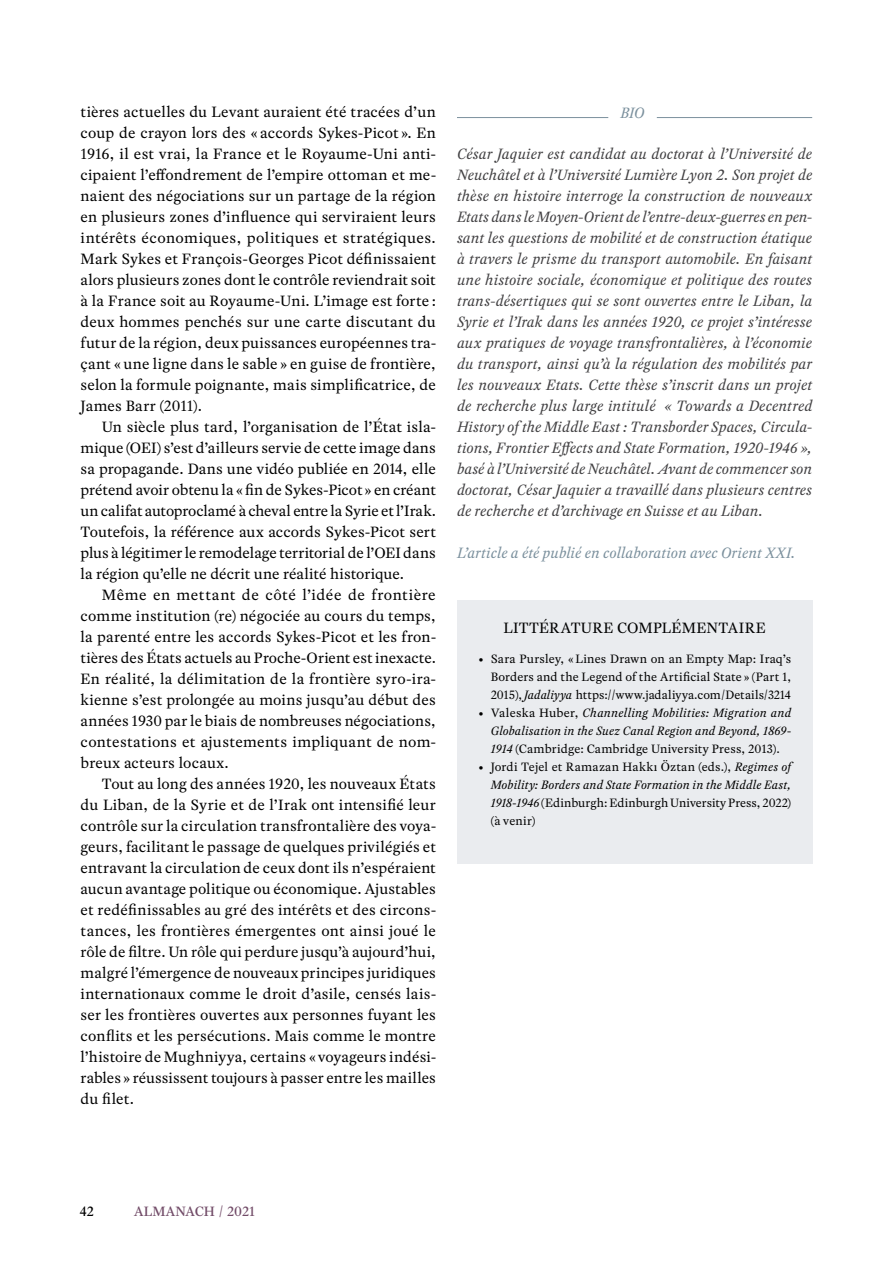
<style>
.page{position:relative;width:893px;height:1263px;background:#fff}
.page>*{position:absolute;margin:0;border:0;box-sizing:border-box;transform-origin:0 0}
.t1{font:15.75px/21px "Rosart";letter-spacing:.005em;color:#000;text-align:justify}
.t2{font:italic 15.75px/21px "Rosart";letter-spacing:.005em;color:#414042;text-align:justify}
.t3{font:italic 15.75px "Rosart";letter-spacing:.005em;color:#7b909d}
.t4{font:500 14.25px "Rosart";color:#724c68}
.t5{font:500 14.25px "Rosart";color:#000}
.t6{font:12.75px/18px "Rosart";letter-spacing:.005em;color:#000;text-align:justify}
.t7{font:italic 12.75px/18px "Rosart";letter-spacing:.015em;color:#000;text-align:justify}
.s1{font-style:italic}
.s2{font-style:normal}
</style>
<div class="page">
<hr style="left:457px;top:117px;width:151px;height:1px;background:#7b909d">
<hr style="left:657px;top:117px;width:155px;height:1px;background:#7b909d">
<div style="left:457px;top:600px;width:355px;height:264px;background:#eaecef"></div>
<p class="t1" style="left:81px;top:101px;width:357px">tières actuelles du Levant auraient été tracées d’un coup de crayon lors des « accords Sykes-Picot ». En 1916, il est vrai, la France et le Royaume-Uni anti&shy;cipaient l’effondrement de l’empire ottoman et me&shy;naient des négociations sur un partage de la région en plusieurs zones d’influence qui serviraient leurs intérêts économiques, politiques et stratégiques.<br>Mark Sykes et François-Georges Picot définissaient alors plusieurs zones dont le contrôle reviendrait soit à la France soit au Royaume-Uni. L’image est forte : deux hommes penchés sur une carte discutant du futur de la région, deux puissances européennes tra&shy;çant « une ligne dans le sable » en guise de frontière, selon la formule poignante, mais simplificatrice, de James Barr (2011).</p>
<p class="t1" style="left:81px;top:416px;width:357px;text-indent:21px">Un siècle plus tard, l’organisation de l’État isla&shy;mique (OEI) s’est d’ailleurs servie de cette image dans sa propagande. Dans une vidéo publiée en 2014, elle prétend avoir obtenu la «fin de Sykes-Picot » en créant un califat autoproclamé à cheval entre la Syrie et l’Irak.<br>Toutefois, la référence aux accords Sykes-Picot sert plus à légitimer le remodelage territorial de l’OEI dans la région qu’elle ne décrit une réalité historique.</p>
<p class="t1" style="left:81px;top:584px;width:357px;text-indent:21px">Même en mettant de côté l’idée de frontière comme institution (re) négociée au cours du temps, la parenté entre les accords Sykes-Picot et les fron&shy;tières des États actuels au Proche-Orient est inexacte.<br>En réalité, la délimitation de la frontière syro-ira&shy;kienne s’est prolongée au moins jusqu’au début des années 1930 par le biais de nombreuses négociations, contestations et ajustements impliquant de nom&shy;breux acteurs locaux.</p>
<p class="t1" style="left:81px;top:773px;width:357px;text-indent:21px">Tout au long des années 1920, les nouveaux États du Liban, de la Syrie et de l’Irak ont intensifié leur contrôle sur la circulation transfrontalière des voya&shy;geurs, facilitant le passage de quelques privilégiés et entravant la circulation de ceux dont ils n’espéraient aucun avantage politique ou économique. Ajustables et redéfinissables au gré des intérêts et des circons&shy;tances, les frontières émergentes ont ainsi joué le rôle de filtre. Un rôle qui perdure jusqu’à aujourd’hui, malgré l’émergence de nouveaux principes juridiques internationaux comme le droit d’asile, censés lais&shy;ser les frontières ouvertes aux personnes fuyant les conflits et les persécutions. Mais comme le montre l’histoire de Mughniyya, certains « voyageurs indési&shy;rables » réussissent toujours à passer entre les mailles du filet.</p>
<p class="t3" style="left:621px;top:102px;width:10px">bio</p>
<p class="t2" style="left:457px;top:143px;width:357px">César Jaquier est candidat au doctorat à l’Université de Neuchâtel et à l’Université Lumière Lyon 2. Son projet de thèse en histoire interroge la construction de nouveaux Etats dans le Moyen-Orient de l’entre-deux-guerres en pen&shy;sant les questions de mobilité et de construction étatique à travers le prisme du transport automobile. En faisant une histoire sociale, économique et politique des routes trans-désertiques qui se sont ouvertes entre le Liban, la Syrie et l’Irak dans les années 1920, ce projet s’intéresse aux pratiques de voyage transfrontalières, à l’économie du transport, ainsi qu’à la régulation des mobilités par les nouveaux Etats. Cette thèse s’inscrit dans un projet de recherche plus large intitulé « Towards a Decentred History of the Middle East : Transborder Spaces, Circula&shy;tions, Frontier Effects and State Formation, 1920-1946 », basé à l’Université de Neuchâtel. Avant de commencer son doctorat, César Jaquier a travaillé dans plusieurs centres de recherche et d’archivage en Suisse et au Liban.</p>
<p class="t3" style="left:457px;top:542px;width:340px">L’article a été publié en collaboration avec Orient XXI.</p>
<p class="t1" style="left:503px;top:617px;width:11px">Littérature</p>
<p class="t1" style="left:617px;top:617px;width:112px">complémentaire</p>
<p class="t6" style="left:491px;top:650px;width:302px;text-indent:-13px">• Sara Pursley, « Lines Drawn on an Empty Map: Iraq’s Borders and the Legend of the Artificial State » (Part 1, 2015), <span class="s1">Jadaliyya</span> https://www.jadaliyya.com/Details/3214</p>
<p class="t7" style="left:491px;top:704px;width:302px;text-indent:-13px"><span class="s2">• Valeska Huber,</span> Channelling Mobilities: Migration and Globalisation in the Suez Canal Region and Beyond, 1869<span class="s2">- </span>1914 <span class="s2">(Cambridge: Cambridge University Press, 2013).</span></p>
<p class="t6" style="left:491px;top:758px;width:302px;text-indent:-13px">• Jordi Tejel et Ramazan Hakkı Öztan (eds.), <span class="s1">Regimes of Mobility: Borders and State Formation in the Middle East, 1918</span>-<span class="s1">1946</span> (Edinburgh: Edinburgh University Press, 2022) (à venir)</p>
<p class="t5" style="left:80px;top:1201px;width:16px">42</p>
<p class="t4" style="left:134px;top:1201px;width:123px">ALMANACH / 2021</p>
</div>
